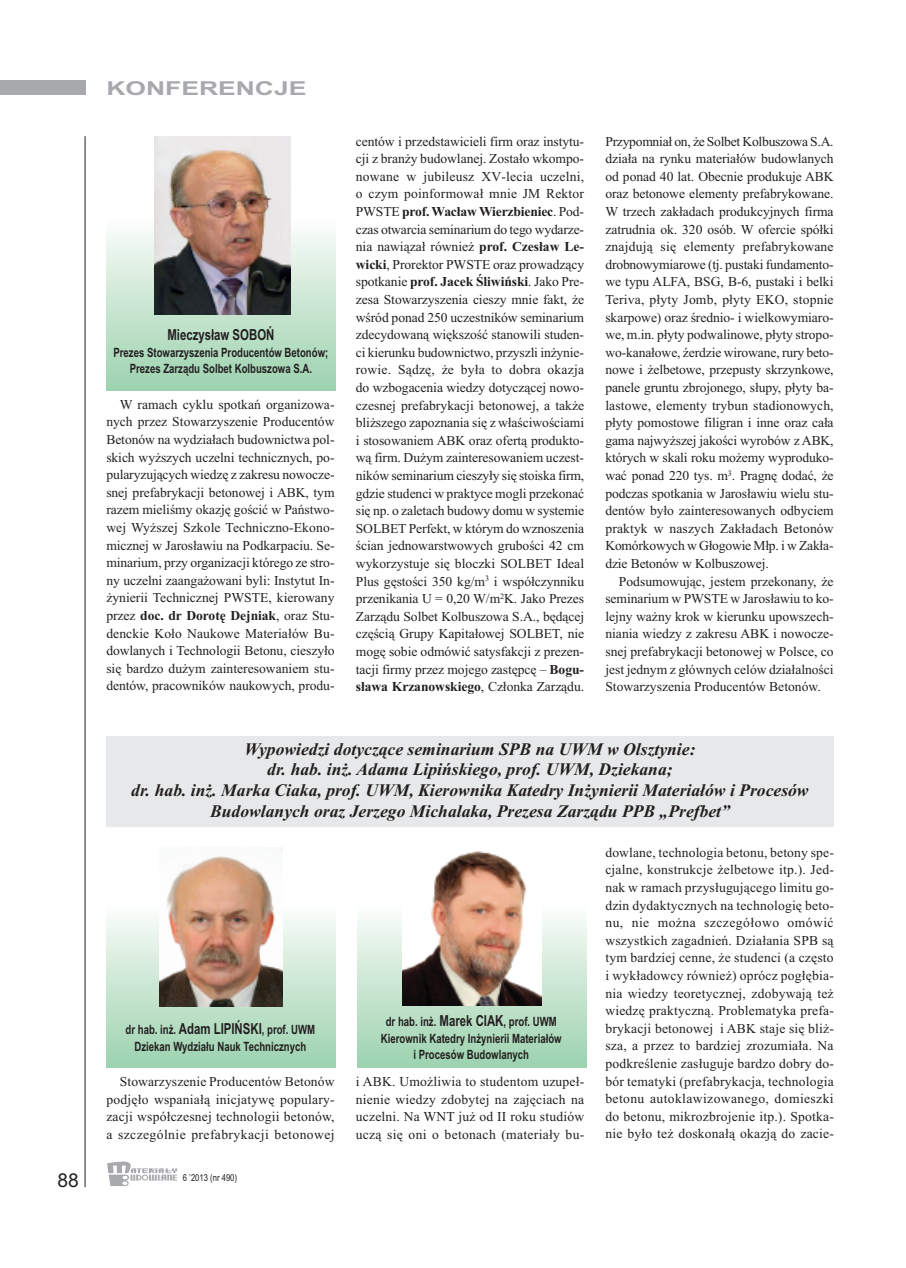
<style>
.page{position:relative;width:906px;height:1268px;background:#fff}
.page>*{position:absolute;margin:0;border:0;box-sizing:border-box;transform-origin:0 0}
.t1{font:700 19.2px "Arial";color:#a8a9ad;scale:1.38 1}
.t2{font:19.2px "Arial";color:#231f20}
.t3{font:italic 700 17.55px/20.9px "Times New Roman";color:#231f20;text-align:center}
.t4{font:700 15.15px "Arial";color:#231f20;scale:.75 1}
.t5{font:13.65px/17.5px "Times New Roman";color:#231f20;text-align:justify}
.t6{font:700 12.75px/16.4px "Arial";color:#231f20;text-align:center;scale:.75 1}
.t7{font:9.6px "Arial";color:#231f20;scale:.8 1}
.s1{font-weight:700}
.s2{font-size:15.15px}
</style>
<div class="page">
<div style="left:0;top:81px;width:85px;height:14px;background:#a8a9ad"></div>
<hr style="left:85px;top:136px;width:1px;height:1050px;background:#231f20">
<svg style="left:107px;top:1161px;width:70px;height:24px"></svg>
<div style="left:106px;top:220px;width:229px;height:170px;background:linear-gradient(to bottom,#f9faf8,#9cd2ae)"></div>
<img style="left:154px;top:136px;width:136px;height:179px">
<div style="left:106px;top:905px;width:229px;height:161px;background:linear-gradient(to bottom,#fcfdfb,#9dd2ae)"></div>
<img style="left:159px;top:856px;width:124px;height:150px">
<div style="left:357px;top:905px;width:229px;height:161px;background:linear-gradient(to bottom,#fcfdfb,#9acfac)"></div>
<img style="left:402px;top:851px;width:139px;height:154px">
<div style="left:106px;top:736px;width:727px;height:90px;background:#e7e8e9"></div>
<h1 class="t1" style="left:106px;top:77px;width:146px">KONFERENCJE</h1>
<p class="t4" style="left:167px;top:326px;width:144px">Mieczysław SOBOŃ</p>
<p class="t6" style="left:113px;top:344px;width:288px">Prezes Stowarzyszenia Producentów Betonów;<br>Prezes Zarządu Solbet Kolbuszowa S.A.</p>
<p class="t5" style="left:106px;top:395px;width:230px;text-indent:14px">W ramach cyklu spotkań organizowa&shy;nych przez Stowarzyszenie Producentów Betonów na wydziałach budownictwa pol&shy;skich wyższych uczelni technicznych, po&shy;pularyzujących wiedzę z zakresu nowocze&shy;snej prefabrykacji betonowej i ABK, tym razem mieliśmy okazję gościć w Państwo&shy;wej Wyższej Szkole Techniczno-Ekono&shy;micznej w Jarosławiu na Podkarpaciu. Se&shy;minarium, przy organizacji którego ze stro&shy;ny uczelni zaangażowani byli: Instytut In&shy;żynierii Technicznej PWSTE, kierowany przez <span class="s1">doc. dr Dorotę Dejniak</span>, oraz Stu&shy;denckie Koło Naukowe Materiałów Bu&shy;dowlanych i Technologii Betonu, cieszyło się bardzo dużym zainteresowaniem stu&shy;dentów, pracowników naukowych, produ-</p>
<p class="t5" style="left:356px;top:132px;width:230px">centów i przedstawicieli firm oraz instytu&shy;cji z branży budowlanej. Zostało wkompo&shy;nowane w jubileusz XV-lecia uczelni, o czym poinformował mnie JM Rektor PWSTE <span class="s1">prof. Wacław Wierzbieniec</span>. Pod&shy;czas otwarcia seminarium do tego wydarze&shy;nia nawiązał również <span class="s1">prof. Czesław Le&shy;wicki</span>, Prorektor PWSTE oraz prowadzący spotkanie <span class="s1">prof. Jacek Śliwiński</span>. Jako Pre&shy;zesa Stowarzyszenia cieszy mnie fakt, że wśród ponad 250 uczestników seminarium zdecydowaną większość stanowili studen&shy;ci kierunku budownictwo, przyszli inżynie&shy;rowie. Sądzę, że była to dobra okazja do wzbogacenia wiedzy dotyczącej nowo&shy;czesnej prefabrykacji betonowej, a także bliższego zapoznania się z właściwościami i stosowaniem ABK oraz ofertą produkto&shy;wą firm. Dużym zainteresowaniem uczest&shy;ników seminarium cieszyły się stoiska firm, gdzie studenci w praktyce mogli przekonać się np. o zaletach budowy domu w systemie SOLBET Perfekt, w którym do wznoszenia ścian jednowarstwowych grubości 42 cm wykorzystuje się bloczki SOLBET Ideal Plus gęstości 350 kg/m<sup>3</sup> i współczynniku przenikania U = 0,20 W/m<sup>2</sup>K. Jako Prezes Zarządu Solbet Kolbuszowa S.A., będącej częścią Grupy Kapitałowej SOLBET, nie mogę sobie odmówić satysfakcji z prezen&shy;tacji firmy przez mojego zastępcę – <span class="s1">Bogu&shy;sława Krzanowskiego</span>, Członka Zarządu.</p>
<p class="t5" style="left:605px;top:132px;width:230px">Przypomniał on, że Solbet Kolbuszowa S.A. działa na rynku materiałów budowlanych od ponad 40 lat. Obecnie produkuje ABK oraz betonowe elementy prefabrykowane.<br>W trzech zakładach produkcyjnych firma zatrudnia ok. 320 osób. W ofercie spółki znajdują się elementy prefabrykowane drobnowymiarowe (tj. pustaki fundamento&shy;we typu ALFA, BSG, B-6, pustaki i belki Teriva, płyty Jomb, płyty EKO, stopnie skarpowe) oraz średnio- i wielkowymiaro&shy;we, m.in. płyty podwalinowe, płyty stropo&shy;wo-kanałowe, źerdzie wirowane, rury beto&shy;nowe i żelbetowe, przepusty skrzynkowe, panele gruntu zbrojonego, słupy, płyty ba&shy;lastowe, elementy trybun stadionowych, płyty pomostowe filigran i inne oraz cała gama najwyższej jakości wyrobów z ABK, których w skali roku możemy wyproduko&shy;wać ponad 220 tys. m<sup>3</sup>. Pragnę dodać, że podczas spotkania w Jarosławiu wielu stu&shy;dentów było zainteresowanych odbyciem praktyk w naszych Zakładach Betonów Komórkowych w Głogowie Młp. i w Zakła&shy;dzie Betonów w Kolbuszowej.</p>
<p class="t5" style="left:605px;top:572px;width:230px;text-indent:14px">Podsumowując, jestem przekonany, że seminarium w PWSTE w Jarosławiu to ko&shy;lejny ważny krok w kierunku upowszech&shy;niania wiedzy z zakresu ABK i nowocze&shy;snej prefabrykacji betonowej w Polsce, co jest jednym z głównych celów działalności Stowarzyszenia Producentów Betonów.</p>
<p class="t3" style="left:131px;top:738px;width:679px">Wypowiedzi dotyczące seminarium SPB na UWM w Olsztynie:<br>dr. hab. inż. Adama Lipińskiego, prof. UWM, Dziekana;<br>dr. hab. inż. Marka Ciaka, prof. UWM, Kierownika Katedry Inżynierii Materiałów i Procesów Budowlanych oraz Jerzego Michalaka, Prezesa Zarządu PPB „Prefbet”</p>
<p class="t6" style="left:126px;top:1021px;width:254px">dr hab. inż. <span class="s2">Adam LIPIŃSKI</span>, prof. UWM<br>Dziekan Wydziału Nauk Technicznych</p>
<p class="t6" style="left:381px;top:1013px;width:242px">dr hab. inż. <span class="s2">Marek CIAK</span>, prof. UWM<br>Kierownik Katedry Inżynierii Materiałów i Procesów Budowlanych</p>
<p class="t5" style="left:106px;top:1072px;width:230px;text-indent:13px">Stowarzyszenie Producentów Betonów podjęło wspaniałą inicjatywę populary&shy;zacji współczesnej technologii betonów, a szczególnie prefabrykacji betonowej</p>
<p class="t5" style="left:356px;top:1072px;width:230px">i ABK. Umożliwia to studentom uzupeł&shy;nienie wiedzy zdobytej na zajęciach na uczelni. Na WNT już od II roku studiów uczą się oni o betonach (materiały bu-</p>
<h1 class="t2" style="left:57px;top:1168px;width:23px">88</h1>
<p class="t7" style="left:183px;top:1171px;width:69px">6 ’2013 (nr 490)</p>
<p class="t5" style="left:605px;top:843px;width:230px">dowlane, technologia betonu, betony spe&shy;cjalne, konstrukcje żelbetowe itp.). Jed&shy;nak w ramach przysługującego limitu go&shy;dzin dydaktycznych na technologię beto&shy;nu, nie można szczegółowo omówić wszystkich zagadnień. Działania SPB są tym bardziej cenne, że studenci (a często i wykładowcy również) oprócz pogłębia&shy;nia wiedzy teoretycznej, zdobywają też wiedzę praktyczną. Problematyka prefa&shy;brykacji betonowej i ABK staje się bliż&shy;sza, a przez to bardziej zrozumiała. Na podkreślenie zasługuje bardzo dobry do&shy;bór tematyki (prefabrykacja, technologia betonu autoklawizowanego, domieszki do betonu, mikrozbrojenie itp.). Spotka&shy;nie było też doskonałą okazją do zacie-</p>
</div>
